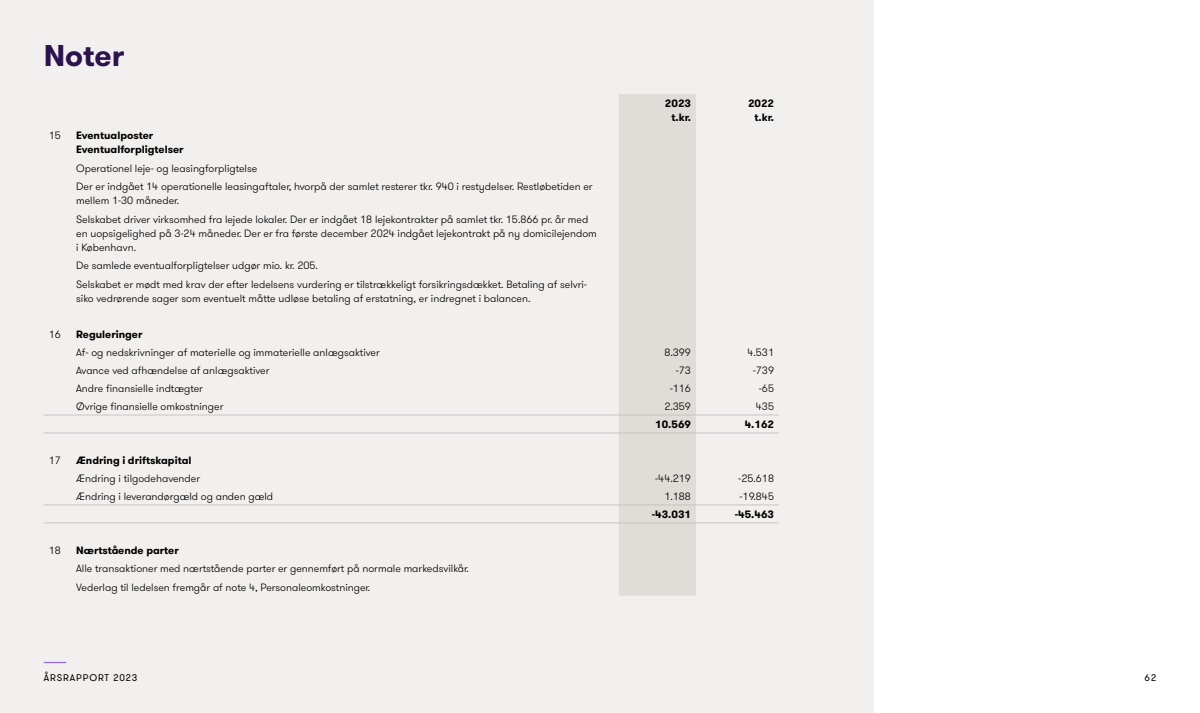
<style>
.page{position:relative;width:1200px;height:713px;background:#fff}
.page>*{position:absolute;margin:0;border:0;box-sizing:border-box;transform-origin:0 0}
.t1{font:700 30px "GT Walsheim Pro";color:#2b144d}
.t2{font:300 10.62px/18.9px "GT Walsheim Pro";color:#000}
.t3{font:700 10.62px/13.8px "GT Walsheim Pro";color:#000;text-align:right}
.t4{font:9.62px "GT Walsheim Pro";letter-spacing:.09em;color:#000}
</style>
<div class="page">
<div style="left:0;top:0;width:874px;height:712px;background:#f2f0ee"></div>
<div style="left:619px;top:94px;width:77px;height:501px;background:#e0dcd7"></div>
<svg style="left:44px;top:415px;width:27px;height:1px"></svg>
<hr style="left:71px;top:415px;width:548px;height:1px;background:#ccc4bd">
<hr style="left:619px;top:415px;width:77px;height:1px;background:#ccc4bd">
<hr style="left:696px;top:415px;width:83px;height:1px;background:#ccc4bd">
<svg style="left:44px;top:432px;width:27px;height:1px"></svg>
<hr style="left:71px;top:432px;width:548px;height:1px;background:#ccc4bd">
<hr style="left:619px;top:432px;width:77px;height:1px;background:#ccc4bd">
<hr style="left:696px;top:432px;width:83px;height:1px;background:#ccc4bd">
<svg style="left:44px;top:522px;width:27px;height:1px"></svg>
<hr style="left:71px;top:522px;width:548px;height:1px;background:#ccc4bd">
<hr style="left:619px;top:522px;width:77px;height:1px;background:#ccc4bd">
<hr style="left:696px;top:522px;width:83px;height:1px;background:#ccc4bd">
<svg style="left:44px;top:504px;width:27px;height:1px"></svg>
<hr style="left:71px;top:504px;width:548px;height:1px;background:#ccc4bd">
<hr style="left:619px;top:504px;width:77px;height:1px;background:#ccc4bd">
<hr style="left:696px;top:504px;width:83px;height:1px;background:#ccc4bd">
<h1 class="t1" style="left:44px;top:36px;width:82px">Noter</h1>
<p class="t3" style="left:665px;top:97px;width:28px">2023 t.kr.</p>
<p class="t3" style="left:748px;top:97px;width:28px">2022 t.kr.</p>
<p class="t2" style="left:49px;top:126px;width:14px">15</p>
<p class="t3" style="left:76px;top:128px;width:109px;text-align:left">Eventualposter<br>Eventualforpligtelser</p>
<p class="t2" style="left:76px;top:159px;width:518px">Operationel leje- og leasingforpligtelse<br>Der er indgået 14 operationelle leasingaftaler, hvorpå der samlet resterer tkr. 940 i restydelser. Restløbetiden er</p>
<p class="t2" style="left:76px;top:191px;width:514px">mellem 1-30 måneder.<br>Selskabet driver virksomhed fra lejede lokaler. Der er indgået 18 lejekontrakter på samlet tkr. 15.866 pr. år med</p>
<p class="t2" style="left:76px;top:226px;width:522px;line-height:13.8px">en uopsigelighed på 3-24 måneder. Der er fra første december 2024 indgået lejekontrakt på ny domicilejendom i København.</p>
<p class="t2" style="left:76px;top:256px;width:512px">De samlede eventualforpligtelser udgør mio. kr. 205.<br>Selskabet er mødt med krav der efter ledelsens vurdering er tilstrækkeligt forsikringsdækket. Betaling af selvri-</p>
<p class="t2" style="left:76px;top:289px;width:456px">siko vedrørende sager som eventuelt måtte udløse betaling af erstatning, er indregnet i balancen.</p>
<p class="t2" style="left:49px;top:325px;width:14px">16</p>
<p class="t3" style="left:76px;top:327px;width:68px">Reguleringer</p>
<p class="t2" style="left:76px;top:343px;width:305px">Af- og nedskrivninger af materielle og immaterielle anlægsaktiver</p>
<p class="t2" style="left:664px;top:343px;width:28px">8.399</p>
<p class="t2" style="left:747px;top:343px;width:28px">4.531</p>
<p class="t2" style="left:76px;top:361px;width:195px">Avance ved afhændelse af anlægsaktiver</p>
<p class="t2" style="left:676px;top:361px;width:17px">-73</p>
<p class="t2" style="left:753px;top:361px;width:23px">-739</p>
<p class="t2" style="left:76px;top:379px;width:128px">Andre finansielle indtægter</p>
<p class="t2" style="left:670px;top:379px;width:23px">-116</p>
<p class="t2" style="left:759px;top:379px;width:17px">-65</p>
<p class="t2" style="left:76px;top:397px;width:149px">Øvrige finansielle omkostninger</p>
<p class="t2" style="left:664px;top:397px;width:28px">2.359</p>
<p class="t2" style="left:756px;top:397px;width:20px">435</p>
<p class="t3" style="left:655px;top:417px;width:37px">10.569</p>
<p class="t3" style="left:745px;top:417px;width:31px">4.162</p>
<p class="t2" style="left:49px;top:451px;width:14px">17</p>
<p class="t3" style="left:76px;top:453px;width:117px">Ændring i driftskapital</p>
<p class="t2" style="left:76px;top:469px;width:125px">Ændring i tilgodehavender</p>
<p class="t2" style="left:655px;top:469px;width:37px">-44.219</p>
<p class="t2" style="left:738px;top:469px;width:37px">-25.618</p>
<p class="t2" style="left:76px;top:487px;width:199px">Ændring i leverandørgæld og anden gæld</p>
<p class="t2" style="left:664px;top:487px;width:28px">1.188</p>
<p class="t2" style="left:739px;top:487px;width:36px">-19.845</p>
<p class="t3" style="left:652px;top:507px;width:41px">-43.031</p>
<p class="t3" style="left:735px;top:507px;width:41px">-45.463</p>
<p class="t2" style="left:49px;top:541px;width:14px">18</p>
<p class="t3" style="left:76px;top:543px;width:104px">Nærtstående parter</p>
<p class="t2" style="left:76px;top:559px;width:394px">Alle transaktioner med nærtstående parter er gennemført på normale markedsvilkår.<br>Vederlag til ledelsen fremgår af note 4, Personaleomkostninger.</p>
<p class="t4" style="left:44px;top:671px;width:95px">ÅRSRAPPORT 2023</p>
<p class="t4" style="left:1144px;top:671px;width:13px">62</p>
</div>
